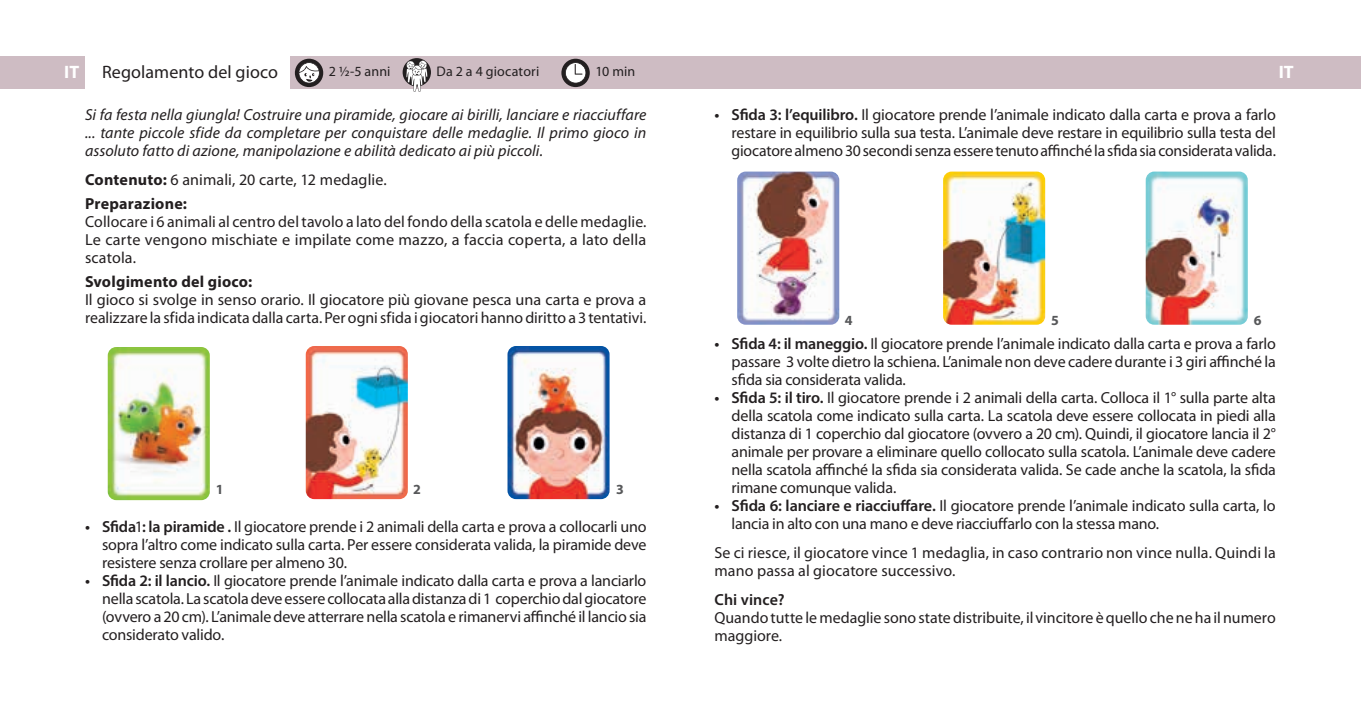
<style>
.page{position:relative;width:1361px;height:709px;background:#fff}
.page>*{position:absolute;margin:0;border:0;box-sizing:border-box;transform-origin:0 0}
.t1{font:18px "Myriad Pro";letter-spacing:.005em;color:#231f20}
.t2{font:700 18px "Myriad Pro";color:#fff}
.t3{font:16px/18px "Myriad Pro";letter-spacing:-.005em;color:#231f20;text-align:justify}
.t4{font:italic 16px/18px "Myriad Pro";letter-spacing:.005em;color:#231f20;text-align:justify}
.t5{font:700 16px "Myriad Pro";letter-spacing:.015em;color:#231f20}
.t6{font:600 16px "Myriad Pro";letter-spacing:.01em;color:#231f20}
.t7{font:14px "Myriad Pro";letter-spacing:.01em;color:#231f20}
.t8{font:700 14px "Myriad Pro";color:#57585a}
.s1{font-weight:700}
.s2{font-weight:600}
</style>
<div class="page">
<div style="left:0;top:57px;width:680px;height:32px;background:#cebcc3"></div>
<div style="left:680px;top:57px;width:681px;height:32px;background:#cebcc3"></div>
<img style="left:108px;top:347px;width:102px;height:153px">
<img style="left:306px;top:346px;width:102px;height:153px">
<img style="left:507px;top:346px;width:102px;height:153px">
<img style="left:737px;top:171px;width:102px;height:154px">
<img style="left:943px;top:171px;width:102px;height:154px">
<img style="left:1145px;top:171px;width:102px;height:154px">
<div style="left:85px;top:53px;width:204px;height:40px;background:#fff"></div>
<div style="left:295px;top:59px;width:28px;height:28px;background:#231f20;border-radius:50%"></div>
<svg style="left:298px;top:62px;width:22px;height:21px"></svg>
<svg style="left:403px;top:58px;width:28px;height:28px"></svg>
<svg style="left:406px;top:61px;width:21px;height:31px"></svg>
<div style="left:561px;top:59px;width:29px;height:28px;background:#231f20;border-radius:50%"></div>
<svg style="left:565px;top:62px;width:21px;height:21px"></svg>
<p class="t2" style="left:64px;top:60px;width:17px">IT</p>
<p class="t1" style="left:102px;top:60px;width:177px">Regolamento del gioco</p>
<p class="t7" style="left:329px;top:63px;width:63px">2 ½-5 anni</p>
<p class="t7" style="left:437px;top:63px;width:104px">Da 2 a 4 giocatori</p>
<p class="t7" style="left:595px;top:63px;width:41px">10 min</p>
<p class="t2" style="left:1278px;top:60px;width:17px">IT</p>
<p class="t4" style="left:85px;top:105px;width:563px">Si fa festa nella giungla! Costruire una piramide, giocare ai birilli, lanciare e riacciuffare ... tante piccole sfide da completare per conquistare delle medaglie. Il primo gioco in assoluto fatto di azione, manipolazione e abilità dedicato ai più piccoli.</p>
<p class="t3" style="left:85px;top:168px;width:303px;line-height:23.6px"><span class="s1">Contenuto:</span> 6 animali, 20 carte, 12 medaglie.<br><span class="s1">Preparazione:</span></p>
<p class="t3" style="left:85px;top:212px;width:563px">Collocare i 6 animali al centro del tavolo a lato del fondo della scatola e delle medaglie.<br>Le carte vengono mischiate e impilate come mazzo, a faccia coperta, a lato della scatola.</p>
<p class="t5" style="left:85px;top:271px;width:169px">Svolgimento del gioco:</p>
<p class="t3" style="left:85px;top:290px;width:563px">Il gioco si svolge in senso orario. Il giocatore più giovane pesca una carta e prova a realizzare la sfida indicata dalla carta. Per ogni sfida i giocatori hanno diritto a 3 tentativi.</p>
<p class="t3" style="left:731px;top:105px;width:546px;text-indent:-17px"><span class="s2">• Sfida 3: l’equilibro.</span> Il giocatore prende l’animale indicato dalla carta e prova a farlo restare in equilibrio sulla sua testa. L’animale deve restare in equilibrio sulla testa del giocatore almeno 30 secondi senza essere tenuto affinché la sfida sia considerata valida.</p>
<p class="t8" style="left:845px;top:311px;width:9px">4</p>
<p class="t8" style="left:1051px;top:311px;width:9px">5</p>
<p class="t8" style="left:1253px;top:311px;width:9px">6</p>
<p class="t8" style="left:216px;top:480px;width:9px">1</p>
<p class="t8" style="left:413px;top:480px;width:9px">2</p>
<p class="t8" style="left:616px;top:480px;width:9px">3</p>
<p class="t3" style="left:102px;top:517px;width:546px;text-indent:-17px"><span class="s2">• Sfida</span>1<span class="s2">: la piramide .</span> Il giocatore prende i 2 animali della carta e prova a collocarli uno sopra l’altro come indicato sulla carta. Per essere considerata valida, la piramide deve resistere senza crollare per almeno 30.</p>
<p class="t3" style="left:102px;top:571px;width:546px;text-indent:-17px"><span class="s2">• Sfida 2: il lancio.</span> Il giocatore prende l’animale indicato dalla carta e prova a lanciarlo nella scatola. La scatola deve essere collocata alla distanza di 1 coperchio dal giocatore (ovvero a 20 cm). L’animale deve atterrare nella scatola e rimanervi affinché il lancio sia considerato valido.</p>
<p class="t3" style="left:731px;top:334px;width:546px;text-indent:-17px"><span class="s2">• Sfida 4: il maneggio.</span> Il giocatore prende l’animale indicato dalla carta e prova a farlo passare 3 volte dietro la schiena. L’animale non deve cadere durante i 3 giri affinché la sfida sia considerata valida.</p>
<p class="t3" style="left:731px;top:388px;width:546px;text-indent:-17px"><span class="s2">• Sfida 5: il tiro.</span> Il giocatore prende i 2 animali della carta. Colloca il 1° sulla parte alta della scatola come indicato sulla carta. La scatola deve essere collocata in piedi alla distanza di 1 coperchio dal giocatore (ovvero a 20 cm). Quindi, il giocatore lancia il 2° animale per provare a eliminare quello collocato sulla scatola. L’animale deve cadere nella scatola affinché la sfida sia considerata valida. Se cade anche la scatola, la sfida rimane comunque valida.</p>
<p class="t3" style="left:731px;top:496px;width:546px;text-indent:-17px"><span class="s2">• Sfida 6: lanciare e riacciuffare.</span> Il giocatore prende l’animale indicato sulla carta, lo lancia in alto con una mano e deve riacciuffarlo con la stessa mano.</p>
<p class="t3" style="left:714px;top:543px;width:563px">Se ci riesce, il giocatore vince 1 medaglia, in caso contrario non vince nulla. Quindi la mano passa al giocatore successivo.</p>
<p class="t6" style="left:714px;top:590px;width:72px">Chi vince?</p>
<p class="t3" style="left:714px;top:608px;width:563px">Quando tutte le medaglie sono state distribuite, il vincitore è quello che ne ha il numero maggiore.</p>
</div>
